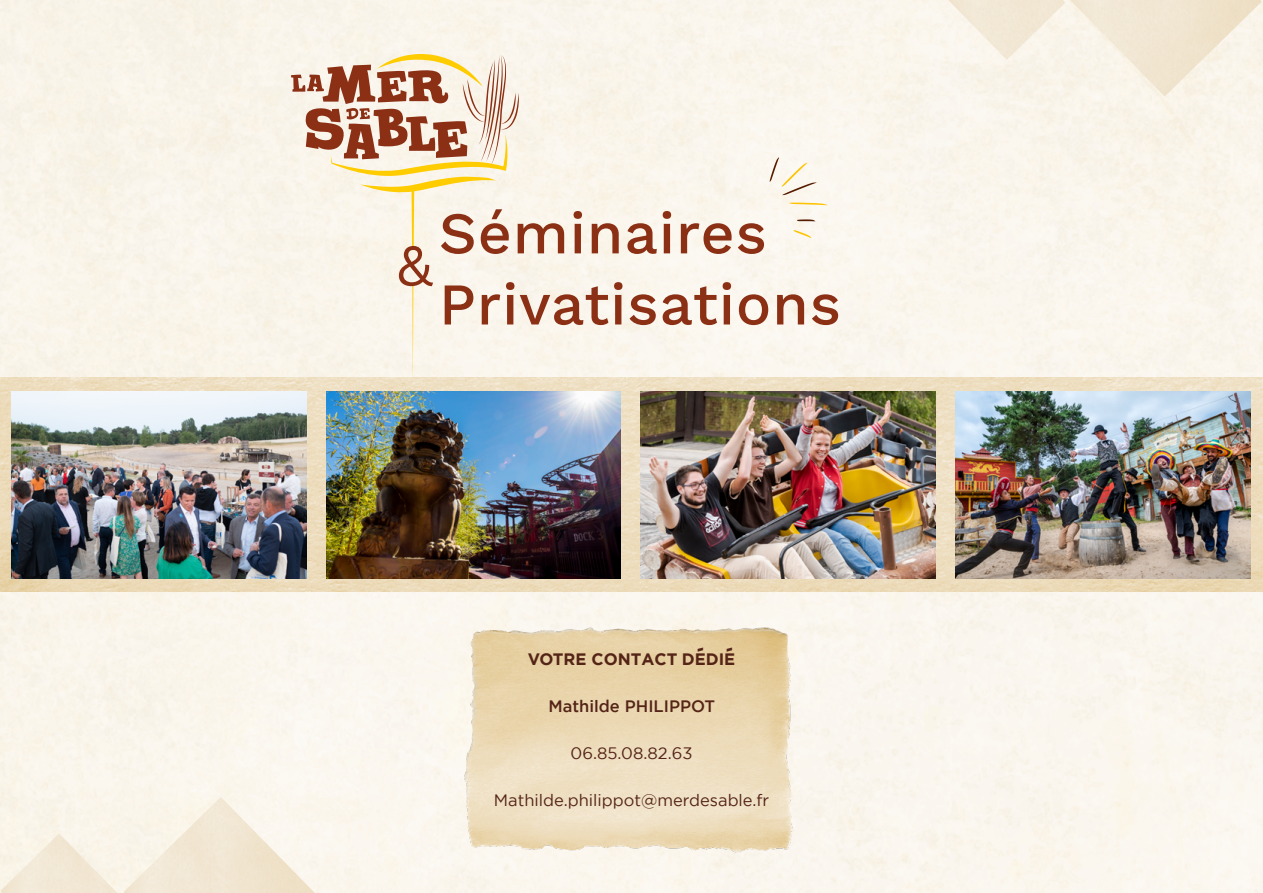
<style>
.page{position:relative;width:1263px;height:893px;background:#fff}
.page>*{position:absolute;margin:0;border:0;box-sizing:border-box;transform-origin:0 0}
.t1{font:16.5px "Gotham";color:#542417}
.t2{font:700 16.5px "Gotham";color:#542417}
.t3{font:500 16.5px "Gotham";color:#542417}
</style>
<div class="page">
<svg style="left:663px;top:211px;width:8px;height:42px"></svg>
<svg style="left:681px;top:223px;width:51px;height:31px"></svg>
<svg style="left:738px;top:223px;width:26px;height:31px"></svg>
<svg style="left:663px;top:286px;width:54px;height:39px"></svg>
<svg style="left:723px;top:282px;width:8px;height:42px"></svg>
<svg style="left:739px;top:294px;width:29px;height:31px"></svg>
<svg style="left:777px;top:294px;width:27px;height:30px"></svg>
<svg style="left:812px;top:294px;width:26px;height:31px"></svg>
<svg style="left:291px;top:54px;width:366px;height:324px;background:#ecdbcc"></svg>
<img style="left:1070px;top:0;width:192px;height:96px">
<img style="left:124px;top:797px;width:191px;height:96px">
<img style="left:948px;top:0;width:117px;height:60px">
<img style="left:1px;top:833px;width:116px;height:60px">
<svg style="left:797px;top:219px;width:18px;height:3px"></svg>
<svg style="left:768px;top:157px;width:49px;height:39px"></svg>
<svg style="left:789px;top:202px;width:38px;height:4px"></svg>
<svg style="left:793px;top:229px;width:19px;height:10px"></svg>
<img style="left:0;top:378px;width:1263px;height:213px">
<img style="left:11px;top:391px;width:295px;height:188px">
<img style="left:326px;top:391px;width:295px;height:188px">
<img style="left:641px;top:391px;width:294px;height:188px">
<img style="left:955px;top:391px;width:295px;height:188px">
<img style="left:465px;top:608px;width:333px;height:252px">
<svg style="left:697px;top:647px;width:36px;height:4px"></svg>
<p class="t2" style="left:528px;top:648px;width:209px">VOTRE CONTACT DEDIE</p>
<p class="t3" style="left:548px;top:695px;width:168px">Mathilde PHILIPPOT</p>
<p class="t1" style="left:570px;top:743px;width:123px">06.85.08.82.63</p>
<p class="t1" style="left:494px;top:790px;width:277px">Mathilde.philippot@merdesable.fr</p>
</div>
